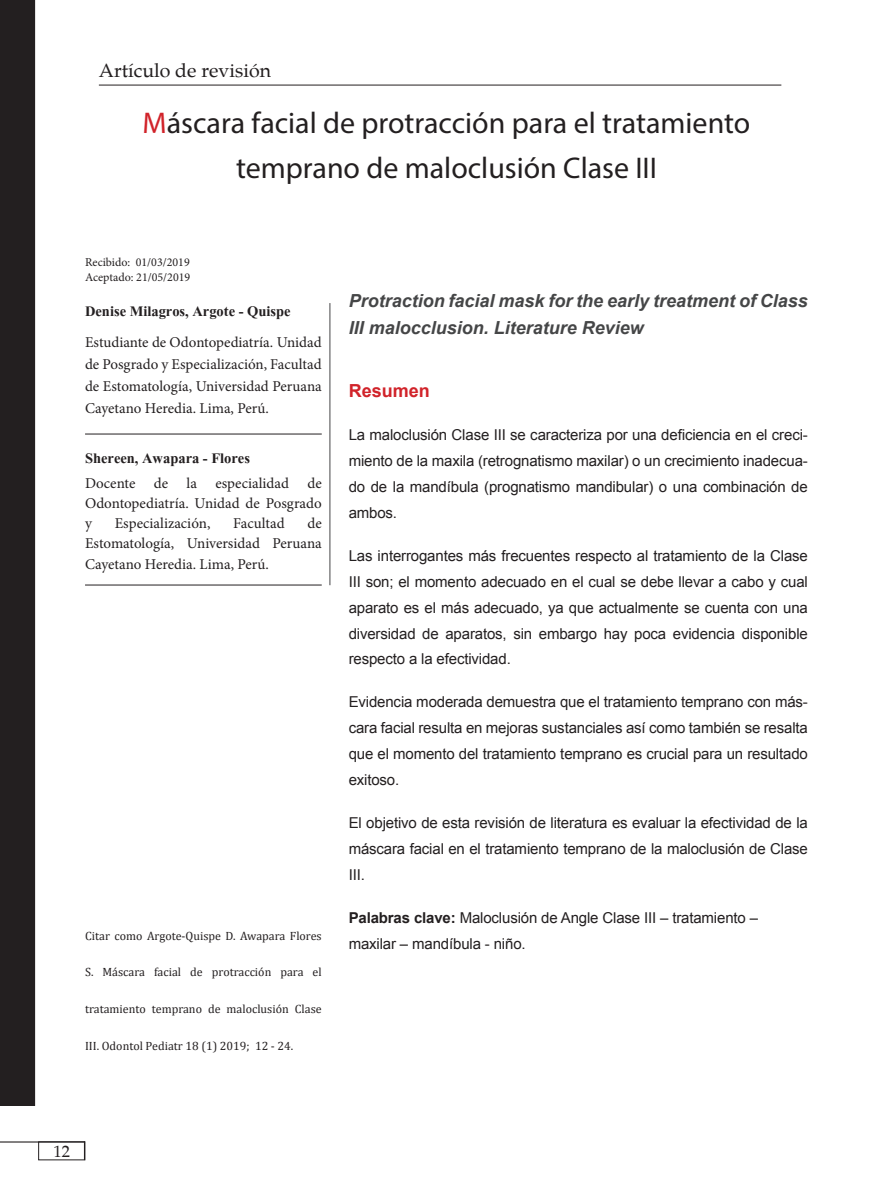
<style>
.page{position:relative;width:893px;height:1191px;background:#fff}
.page>*{position:absolute;margin:0;border:0;box-sizing:border-box;transform-origin:0 0}
.Titulo_cabecera_1{font:30px/45px "Myriad Pro";color:#231f20;text-align:center}
.Texto{font:19.5px "Palatino";color:#231f20}
.Titulo_cabecera_2{font:italic 700 18px/27px "Arial";color:#454647}
.t1{font:700 18px "Aparajita";color:#231f20}
.Titulo{font:700 18px "Arial";color:#d1232a}
.t2{font:16.5px "Palatino";color:#231f20}
.t3{font:15px/26px "Arial";letter-spacing:-.01em;color:#231f20;text-align:justify}
.Titulo-2{font:15px/20.2px "Minion Pro";color:#231f20;text-align:justify}
.Titulo-3{font:12px "Cambria";color:#231f20}
.t4{font:12px "Minion Pro";color:#231f20}
.s1{color:#d1232a}
.s2{font-weight:700}
</style>
<div class="page">
<svg style="left:84px;top:1142px;width:1px;height:18px"></svg>
<hr style="left:0;top:1141px;width:85px;height:1px;background:#231f20">
<div style="left:0;top:0;width:35px;height:1106px;background:#231f20"></div>
<hr style="left:99px;top:85px;width:682px;height:1px;background:#231f20">
<hr style="left:85px;top:434px;width:237px;height:1px;background:#231f20">
<hr style="left:85px;top:585px;width:237px;height:1px;background:#231f20">
<hr style="left:330px;top:303px;width:1px;height:282px;background:#454647">
<p class="Texto" style="left:99px;top:55px;width:174px">Artículo de revisión</p>
<p class="Titulo_cabecera_1" style="left:143px;top:100px;width:609px"><span class="s1">M</span>áscara facial de protracción para el tratamiento temprano de maloclusión Clase III</p>
<p class="t4" style="left:85px;top:254px;width:106px">Recibido: 01/03/2019</p>
<p class="t4" style="left:85px;top:269px;width:107px">Aceptado: 21/05/2019</p>
<p class="t1" style="left:85px;top:303px;width:207px">Denise Milagros, Argote - Quispe</p>
<p class="Titulo-2" style="left:85px;top:331px;width:238px;line-height:22px">Estudiante de Odontopediatría. Unidad de Posgrado y Especialización, Facultad de Estomatología, Universidad Peruana Cayetano Heredia. Lima, Perú.</p>
<p class="t1" style="left:85px;top:450px;width:166px">Shereen, Awapara - Flores</p>
<p class="Titulo-2" style="left:85px;top:473px;width:238px">Docente de la especialidad de Odontopediatría. Unidad de Posgrado y</p>
<p class="Titulo-2" style="left:85px;top:513px;width:238px;text-indent:222px">de Estomatología, Universidad Peruana Cayetano Heredia. Lima, Perú.</p>
<p class="Titulo-2" style="left:115px;top:513px;width:97px">Especialización,</p>
<p class="Titulo-2" style="left:233px;top:513px;width:53px">Facultad</p>
<p class="Titulo-3" style="left:85px;top:928px;width:238px">Citar como Argote-Quispe D. Awapara Flores</p>
<p class="Titulo-3" style="left:85px;top:965px;width:238px">S. Máscara facial de protracción para el</p>
<p class="Titulo-3" style="left:85px;top:1001px;width:238px">tratamiento temprano de maloclusión Clase</p>
<p class="Titulo-3" style="left:85px;top:1038px;width:210px">III. Odontol Pediatr 18 (1) 2019; 12 - 24.</p>
<p class="Titulo_cabecera_2" style="left:349px;top:287px;width:461px">Protraction facial mask for the early treatment of Class<br>III malocclusion. Literature Review</p>
<p class="Titulo" style="left:349px;top:379px;width:83px">Resumen</p>
<p class="t3" style="left:349px;top:422px;width:461px">La maloclusión Clase III se caracteriza por una deficiencia en el creci&shy;miento de la maxila (retrognatismo maxilar) o un crecimiento inadecua&shy;do de la mandíbula (prognatismo mandibular) o una combinación de ambos.</p>
<p class="t3" style="left:349px;top:543px;width:461px">Las interrogantes más frecuentes respecto al tratamiento de la Clase III son; el momento adecuado en el cual se debe llevar a cabo y cual aparato es el más adecuado, ya que actualmente se cuenta con una diversidad de aparatos, sin embargo hay poca evidencia disponible respecto a la efectividad.</p>
<p class="t3" style="left:349px;top:689px;width:461px">Evidencia moderada demuestra que el tratamiento temprano con más&shy;cara facial resulta en mejoras sustanciales así como también se resalta que el momento del tratamiento temprano es crucial para un resultado exitoso.</p>
<p class="t3" style="left:349px;top:810px;width:461px">El objetivo de esta revisión de literatura es evaluar la efectividad de la máscara facial en el tratamiento temprano de la maloclusión de Clase III.</p>
<p class="t3" style="left:349px;top:904px;width:411px"><span class="s2">Palabras clave:</span> Maloclusión de Angle Clase III – tratamiento – maxilar – mandíbula - niño.</p>
<p class="t2" style="left:54px;top:1138px;width:18px">12</p>
</div>
